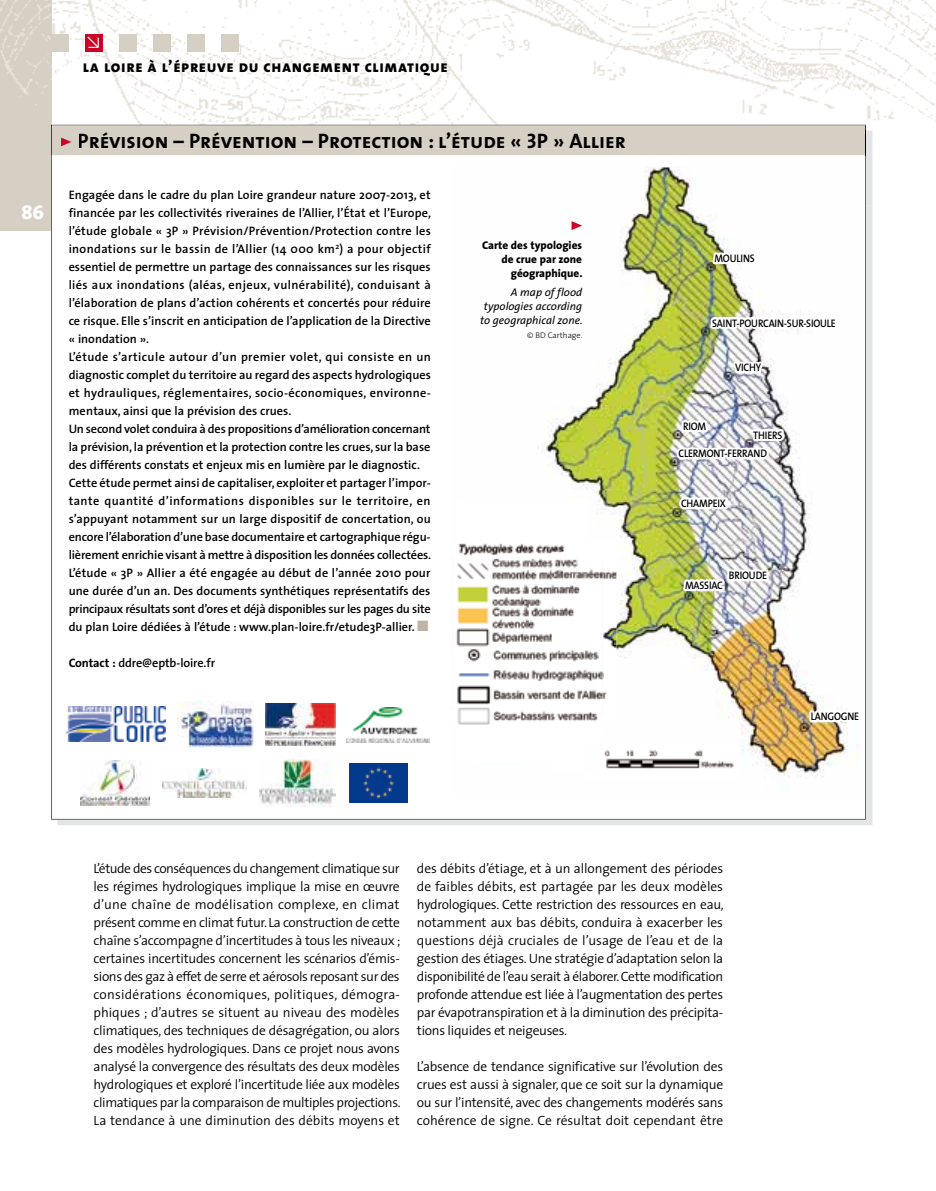
<style>
.page{position:relative;width:936px;height:1191px;background:#fff}
.page>*{position:absolute;margin:0;border:0;box-sizing:border-box;transform-origin:0 0}
.t1{font:21px "The Sans Bold Caps";color:#000}
.t2{font:19.95px "The Sans Extra Bold Caps";color:#fff}
.t3{font:16.5px "The Sans Extra Bold Caps";letter-spacing:.04em;color:#000;scale:.95 1}
.t4{font:300 13.5px/18px "The Sans";letter-spacing:-.01em;color:#000;text-align:justify}
.t5{font:600 12.3px/18px "The Sans";color:#000}
.t6{font:italic 11.25px/14.2px "The Sans";color:#000;text-align:right}
.t7{font:800 11.25px/14.2px "The Sans";color:#000;text-align:right}
.t8{font:600 10.95px "The Sans";letter-spacing:-.02em;color:#000;scale:.9 1}
.t9{font:300 8.25px "The Sans";color:#000}
.s1{color:#cc0327}
.s2{color:#beb4a6}
.s3{font-weight:700}
</style>
<div class="page">
<div style="left:0;top:0;width:51px;height:230px;background:#d6cfc4"></div>
<img style="left:0;top:0;width:935px;height:206px">
<div style="left:119px;top:34px;width:17px;height:17px;background:#d6cfc4"></div>
<div style="left:51px;top:34px;width:17px;height:17px;background:#d6cfc4"></div>
<svg style="left:83px;top:32px;width:21px;height:21px"></svg>
<div style="left:153px;top:34px;width:17px;height:17px;background:#d6cfc4"></div>
<div style="left:187px;top:34px;width:17px;height:17px;background:#d6cfc4"></div>
<div style="left:221px;top:34px;width:17px;height:17px;background:#d6cfc4"></div>
<img style="left:866px;top:130px;width:6px;height:76px">
<img style="left:865px;top:155px;width:1px;height:51px">
<svg style="left:51px;top:155px;width:814px;height:664px"></svg>
<div style="left:51px;top:125px;width:815px;height:30px;background:#d6cfc4"></div>
<div style="left:61px;top:137px;width:17px;height:11px;background:#d6cfc4"></div>
<div style="left:79px;top:132px;width:546px;height:16px;background:#d6cfc4"></div>
<img style="left:452px;top:167px;width:410px;height:627px">
<svg style="left:712px;top:252px;width:44px;height:12px"></svg>
<svg style="left:710px;top:317px;width:127px;height:12px"></svg>
<svg style="left:733px;top:362px;width:30px;height:12px"></svg>
<svg style="left:751px;top:429px;width:33px;height:12px"></svg>
<svg style="left:681px;top:420px;width:27px;height:12px"></svg>
<svg style="left:676px;top:447px;width:92px;height:12px"></svg>
<svg style="left:679px;top:497px;width:49px;height:12px"></svg>
<svg style="left:683px;top:569px;width:85px;height:22px"></svg>
<svg style="left:809px;top:710px;width:51px;height:12px"></svg>
<div style="left:458px;top:500px;width:130px;height:261px;background:#fff"></div>
<div style="left:551px;top:552px;width:51px;height:219px;background:#fff"></div>
<img style="left:81px;top:760px;width:68px;height:45px">
<img style="left:163px;top:768px;width:83px;height:29px">
<img style="left:260px;top:759px;width:75px;height:47px">
<img style="left:349px;top:763px;width:59px;height:39px">
<img style="left:177px;top:702px;width:76px;height:45px">
<img style="left:265px;top:703px;width:70px;height:42px">
<img style="left:347px;top:707px;width:83px;height:35px">
<img style="left:66px;top:706px;width:99px;height:35px">
<svg style="left:571px;top:221px;width:11px;height:9px"></svg>
<img style="left:453px;top:541px;width:163px;height:184px">
<img style="left:458px;top:541px;width:130px;height:184px">
<img style="left:551px;top:552px;width:51px;height:173px">
<img style="left:584px;top:744px;width:156px;height:35px">
<img style="left:584px;top:744px;width:18px;height:27px">
<h3 class="t3" style="left:83px;top:53px;width:385px">la loire à l’épreuve du changement climatique</h3>
<h2 class="t2" style="left:21px;top:195px;width:24px">86</h2>
<h1 class="t1" style="left:60px;top:123px;width:568px"><span class="s1">&gt;</span> Prévision – Prévention – Protection : l’étude « 3P » Allier</h1>
<p class="t5" style="left:69px;top:186px;width:364px">Engagée dans le cadre du plan Loire grandeur nature 2007-2013, et financée par les collectivités riveraines de l’Allier, l’État et l’Europe, l’étude globale « 3P » Prévision/Prévention/Protection contre les inondations sur le bassin de l’Allier (14 000 km<sup>2</sup>) a pour objectif essentiel de permettre un partage des connaissances sur les risques liés aux inondations (aléas, enjeux, vulnérabilité), conduisant à l’élaboration de plans d’action cohérents et concertés pour réduire ce risque. Elle s’inscrit en anticipation de l’application de la Directive « inondation ».<br>L’étude s’articule autour d’un premier volet, qui consiste en un diagnostic complet du territoire au regard des aspects hydrologiques et hydrauliques, réglementaires, socio-économiques, environne&shy;mentaux, ainsi que la prévision des crues.<br>Un second volet conduira à des propositions d’amélioration concernant la prévision, la prévention et la protection contre les crues, sur la base des différents constats et enjeux mis en lumière par le diagnostic.<br>Cette étude permet ainsi de capitaliser, exploiter et partager l’impor&shy;tante quantité d’informations disponibles sur le territoire, en s’appuyant notamment sur un large dispositif de concertation, ou encore l’élaboration d’une base documentaire et cartographique régu&shy;lièrement enrichie visant à mettre à disposition les données collectées.<br>L’étude « 3P » Allier a été engagée au début de l’année 2010 pour une durée d’un an. Des documents synthétiques représentatifs des principaux résultats sont d’ores et déjà disponibles sur les pages du site du plan Loire dédiées à l’étude : www.plan-loire.fr/etude3P-allier. <span class="s2">■</span></p>
<p class="t5" style="left:69px;top:654px;width:148px"><span class="s3">Contact :</span> ddre@eptb-loire.fr</p>
<p class="t7" style="left:482px;top:237px;width:102px">Carte des typologies de crue par zone géographique.</p>
<p class="t6" style="left:480px;top:284px;width:104px">A map of flood typologies according to geographical zone.</p>
<p class="t9" style="left:527px;top:329px;width:57px">© BD Carthage.</p>
<p class="t8" style="left:714px;top:249px;width:46px">MOULINS</p>
<p class="t8" style="left:712px;top:314px;width:139px">SAINT-POURCAIN-SUR-SIOULE</p>
<p class="t8" style="left:735px;top:359px;width:30px">VICHY</p>
<p class="t8" style="left:683px;top:417px;width:27px">RIOM</p>
<p class="t8" style="left:678px;top:444px;width:100px">CLERMONT-FERRAND</p>
<p class="t8" style="left:753px;top:426px;width:34px">THIERS</p>
<p class="t8" style="left:681px;top:494px;width:51px">CHAMPEIX</p>
<p class="t8" style="left:728px;top:566px;width:44px">BRIOUDE</p>
<p class="t8" style="left:685px;top:576px;width:44px">MASSIAC</p>
<p class="t8" style="left:810px;top:707px;width:55px">LANGOGNE</p>
<p class="t4" style="left:94px;top:859px;width:308px">L’étude des conséquences du changement climatique sur les régimes hydrologiques implique la mise en œuvre d’une chaîne de modélisation complexe, en climat présent comme en climat futur. La construction de cette chaîne s’accompagne d’incertitudes à tous les niveaux ; certaines incertitudes concernent les scénarios d’émis&shy;sions des gaz à effet de serre et aérosols reposant sur des considérations économiques, politiques, démogra&shy;phiques ; d’autres se situent au niveau des modèles climatiques, des techniques de désagrégation, ou alors des modèles hydrologiques. Dans ce projet nous avons analysé la convergence des résultats des deux modèles hydrologiques et exploré l’incertitude liée aux modèles climatiques par la comparaison de multiples projections.<br>La tendance à une diminution des débits moyens et</p>
<p class="t4" style="left:417px;top:859px;width:308px">des débits d’étiage, et à un allongement des périodes de faibles débits, est partagée par les deux modèles hydrologiques. Cette restriction des ressources en eau, notamment aux bas débits, conduira à exacerber les questions déjà cruciales de l’usage de l’eau et de la gestion des étiages. Une stratégie d’adaptation selon la disponibilité de l’eau serait à élaborer. Cette modification profonde attendue est liée à l’augmentation des pertes par évapotranspiration et à la diminution des précipita&shy;tions liquides et neigeuses.</p>
<p class="t4" style="left:417px;top:1057px;width:308px">L’absence de tendance significative sur l’évolution des crues est aussi à signaler, que ce soit sur la dynamique ou sur l’intensité, avec des changements modérés sans cohérence de signe. Ce résultat doit cependant être</p>
</div>
